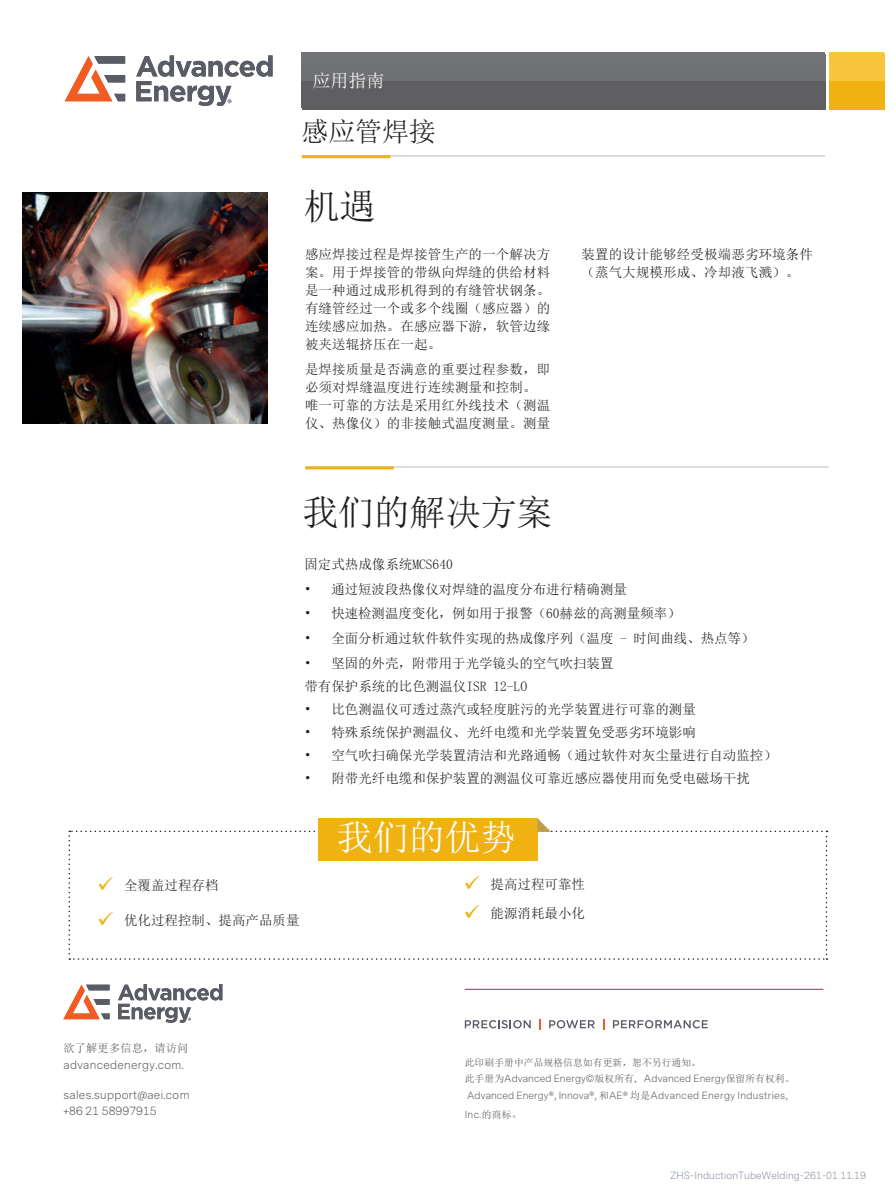
<style>
.page{position:relative;width:893px;height:1188px;background:#fff}
.page>*{position:absolute;margin:0;border:0;box-sizing:border-box;transform-origin:0 0}
.H0_Header{font:36px "Sim Sun";letter-spacing:-.01em;color:#231f20}
.Drop_Cap{font:36px "Sim Sun";color:#fff}
.Sub_Heading_2{font:27px "Sim Sun";letter-spacing:-.005em;color:#231f20}
.Header_White{font:18px "Sim Sun";color:#fff}
.Column_Text{font:13.5px/18px "Sim Sun";color:#231f20}
.t1{font:300 11.25px/16.5px "Messina Sans";letter-spacing:.025em;color:#57585a}
.t2{font:11.25px "Sim Sun";letter-spacing:.01em;color:#57585a}
.t3{font:300 9.75px/17.4px "Messina Sans";letter-spacing:.01em;color:#57585a}
.t4{font:300 9.75px "Messina Sans";letter-spacing:.01em;color:#85909f}
.t5{font:9.75px "Sim Sun";letter-spacing:.01em;color:#57585a}
.s1{font-family:"Sim Sun";font-weight:400}
.s2{font-family:"Koz Min Pr 6 N";font-weight:400}
.s3{font-family:"Adobe Song Std"}
</style>
<div class="page">
<div style="left:302px;top:53px;width:523px;height:55px;background:linear-gradient(to right,#68686b,#68686b)"></div>
<svg style="left:829px;top:53px;width:55px;height:55px;background:#f3bc27"></svg>
<hr style="left:302px;top:155px;width:523px;height:2px;background:#d1d2d4">
<hr style="left:302px;top:155px;width:88px;height:3px;background:#efb211">
<hr style="left:305px;top:466px;width:524px;height:2px;background:#d1d2d4">
<hr style="left:305px;top:466px;width:89px;height:3px;background:#efb211">
<img style="left:22px;top:193px;width:246px;height:231px">
<svg style="left:65px;top:56px;width:60px;height:45px"></svg>
<svg style="left:136px;top:55px;width:137px;height:51px"></svg>
<hr style="left:465px;top:989px;width:358px;height:1px;background:#93316c">
<svg style="left:465px;top:1020px;width:66px;height:8px"></svg>
<svg style="left:549px;top:1020px;width:46px;height:8px"></svg>
<svg style="left:613px;top:1020px;width:95px;height:8px"></svg>
<svg style="left:63px;top:985px;width:47px;height:34px"></svg>
<svg style="left:118px;top:984px;width:104px;height:39px"></svg>
<svg style="left:69px;top:818px;width:758px;height:142px"></svg>
<p class="Header_White" style="left:313px;top:71px;width:73px">应用指南</p>
<p class="Sub_Heading_2" style="left:301px;top:118px;width:136px">感应管焊接</p>
<p class="H0_Header" style="left:304px;top:188px;width:73px">机遇</p>
<p class="Column_Text" style="left:305px;top:246px;width:247px;text-align:justify">感应焊接过程是焊接管生产的一个解决方案。用于焊接管的带纵向焊缝的供给材料是一种通过成形机得到的有缝管状钢条。有缝管经过一个或多个线圈（感应器）的连续感应加热。在感应器下游，软管边缘被夹送辊挤压在一起。</p>
<p class="Column_Text" style="left:305px;top:360px;width:247px">是焊接质量是否满意的重要过程参数，即必须对焊缝温度进行连续测量和控制。唯一可靠的方法是采用红外线技术（测温仪、热像仪）的非接触式温度测量。测量</p>
<p class="H0_Header" style="left:303px;top:494px;width:251px">我们的解决方案</p>
<p class="Column_Text" style="left:581px;top:246px;width:233px">装置的设计能够经受极端恶劣环境条件（蒸气大规模形成、冷却液飞溅）。</p>
<p class="Column_Text" style="left:304px;top:555px;width:150px">固定式热成像系统MCS640</p>
<p class="Column_Text" style="left:304px;top:580px;width:324px">• 通过短波段热像仪对焊缝的温度分布进行精确测量</p>
<p class="Column_Text" style="left:304px;top:605px;width:378px">• 快速检测温度变化，例如用于报警（60赫兹的高测量频率）</p>
<p class="Column_Text" style="left:304px;top:629px;width:452px">• 全面分析通过软件软件实现的热成像序列（温度 - 时间曲线、热点等）</p>
<p class="Column_Text" style="left:304px;top:654px;width:311px">• 坚固的外壳，附带用于光学镜头的空气吹扫装置</p>
<p class="Column_Text" style="left:304px;top:677px;width:224px">带有保护系统的比色测温仪ISR 12-LO</p>
<p class="Column_Text" style="left:304px;top:700px;width:393px">• 比色测温仪可透过蒸汽或轻度脏污的光学装置进行可靠的测量</p>
<p class="Column_Text" style="left:304px;top:723px;width:393px">• 特殊系统保护测温仪、光纤电缆和光学装置免受恶劣环境影响</p>
<p class="Column_Text" style="left:304px;top:746px;width:474px">• 空气吹扫确保光学装置清洁和光路通畅（通过软件对灰尘量进行自动监控）</p>
<p class="Column_Text" style="left:304px;top:769px;width:447px">• 附带光纤电缆和保护装置的测温仪可靠近感应器使用而免受电磁场干扰</p>
<p class="Column_Text" style="left:124px;top:876px;width:96px">全覆盖过程存档</p>
<p class="Column_Text" style="left:124px;top:911px;width:177px">优化过程控制、提高产品质量</p>
<p class="Drop_Cap" style="left:337px;top:819px;width:182px">我们的优势</p>
<p class="Column_Text" style="left:491px;top:875px;width:96px">提高过程可靠性</p>
<p class="Column_Text" style="left:491px;top:904px;width:96px">能源消耗最小化</p>
<p class="t2" style="left:64px;top:1043px;width:126px">欲了解更多信息，请访问</p>
<p class="t1" style="left:64px;top:1057px;width:122px">advancedenergy.com.</p>
<p class="t1" style="left:64px;top:1087px;width:128px">sales.support@aei.com +86 21 58997915</p>
<p class="t5" style="left:465px;top:1058px;width:238px">此印刷手册中产品规格信息如有更新，恕不另行通知。</p>
<p class="t3" style="left:465px;top:1070px;width:331px"><span class="s1">此手册为</span>Advanced Energy©<span class="s1">版权所有</span><span class="s2">，</span>Advanced Energy<span class="s1">保留所有权利。<br></span>Advanced Energy®, Innova®, <span class="s1">和</span>AE® <span class="s1">均是</span>Advanced Energy Industries,</p>
<p class="t3" style="left:465px;top:1106px;width:58px">Inc.<span class="s1">的商标</span><span class="s3">。</span></p>
<p class="t4" style="left:670px;top:1169px;width:197px">ZHS-InductionTubeWelding-261-01 11.19</p>
</div>
